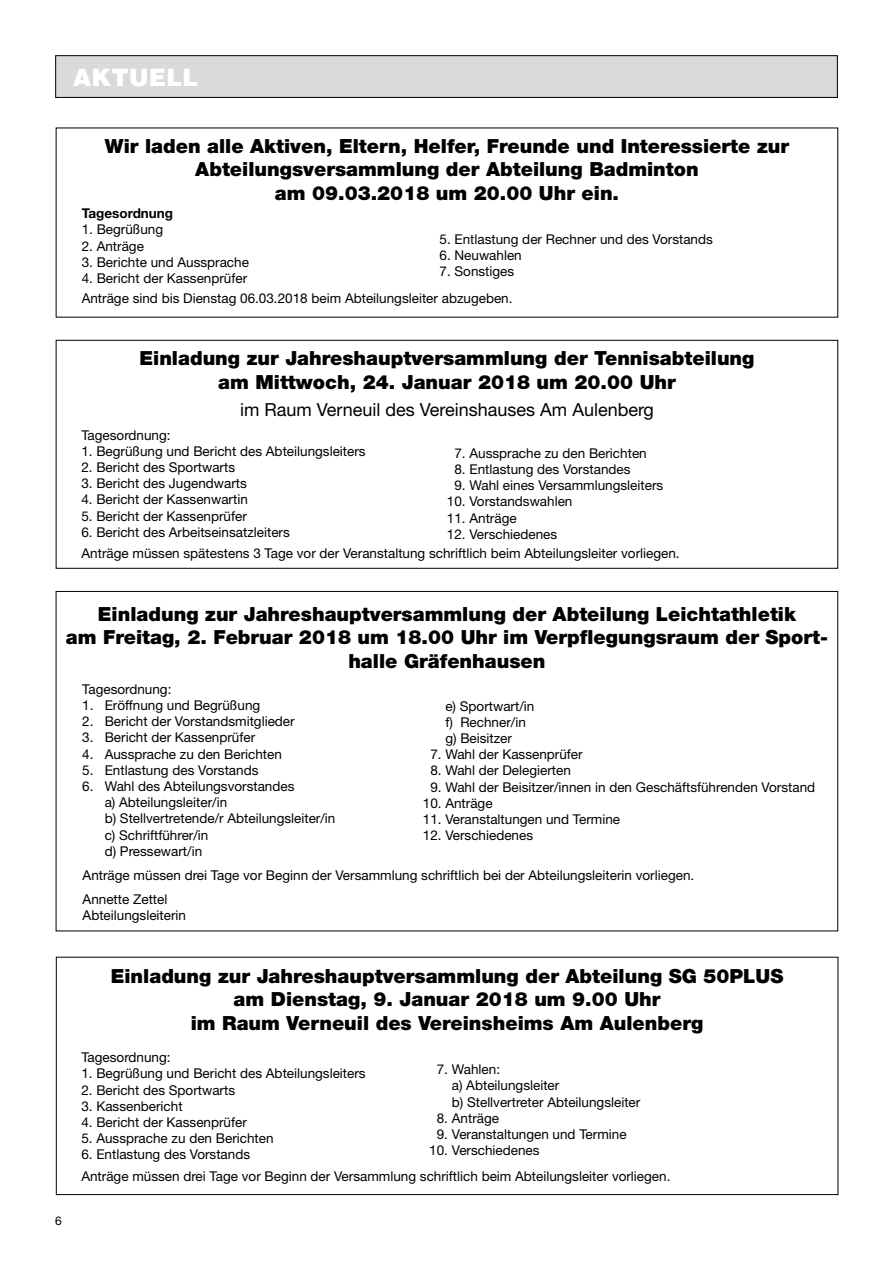
<style>
.page{position:relative;width:893px;height:1263px;background:#fff}
.page>*{position:absolute;margin:0;border:0;box-sizing:border-box;transform-origin:0 0}
.t1{font:900 24px "Helvetica";color:#fff}
.t2{font:900 19.5px/23.4px "Helvetica Neue";color:#000;text-align:center}
.t3{font:18px "Helvetica Neue";color:#000}
.t4{font:13.5px/16.2px "Helvetica Neue";color:#000}
.t5{font:700 13.5px "Helvetica Neue";color:#000}
.t6{font:12px "Helvetica Neue";color:#000}
</style>
<div class="page">
<div style="left:56px;top:56px;width:781px;height:41px;background:#dadada"></div>
<div style="left:55px;top:55px;width:783px;height:43px;border:1px solid #000"></div>
<div style="left:56px;top:340px;width:782px;height:229px;border:1px solid #000"></div>
<div style="left:56px;top:957px;width:782px;height:238px;border:1px solid #000"></div>
<h1 class="t1" style="left:73px;top:62px;width:127px">AKTUELL</h1>
<h2 class="t2" style="left:105px;top:134px;width:686px">Wir laden alle Aktiven, Eltern, Helfer, Freunde und Interessierte zur<br>Abteilungsversammlung der Abteilung Badminton<br>am 09.03.2018 um 20.00 Uhr ein.</h2>
<p class="t5" style="left:82px;top:205px;width:93px">Tagesordnung</p>
<p class="t4" style="left:82px;top:221px;width:83px">1. Begrüßung</p>
<p class="t4" style="left:82px;top:237px;width:64px">2. Anträge</p>
<p class="t4" style="left:82px;top:254px;width:169px">3. Berichte und Aussprache</p>
<p class="t4" style="left:82px;top:270px;width:167px">4. Bericht der Kassenprüfer</p>
<p class="t4" style="left:439px;top:231px;width:275px">5. Entlastung der Rechner und des Vorstands</p>
<p class="t4" style="left:439px;top:247px;width:84px">6. Neuwahlen</p>
<p class="t4" style="left:82px;top:258px;width:434px;line-height:26.7px;text-align:right">7. Sonstiges<br>Anträge sind bis Dienstag 06.03.2018 beim Abteilungsleiter abzugeben.</p>
<h2 class="t2" style="left:139px;top:346px;width:617px">Einladung zur Jahreshauptversammlung der Tennisabteilung am Mittwoch, 24. Januar 2018 um 20.00 Uhr</h2>
<h3 class="t3" style="left:240px;top:398px;width:415px">im Raum Verneuil des Vereinshauses Am Aulenberg</h3>
<p class="t4" style="left:81px;top:426px;width:91px">Tagesordnung:</p>
<p class="t4" style="left:81px;top:443px;width:286px">1. Begrüßung und Bericht des Abteilungsleiters</p>
<p class="t4" style="left:81px;top:459px;width:155px">2. Bericht des Sportwarts</p>
<p class="t4" style="left:81px;top:475px;width:167px">3. Bericht des Jugendwarts</p>
<p class="t4" style="left:81px;top:491px;width:168px">4. Bericht der Kassenwartin</p>
<p class="t4" style="left:81px;top:507px;width:167px">5. Bericht der Kassenprüfer</p>
<p class="t4" style="left:81px;top:524px;width:210px">6. Bericht des Arbeitseinsatzleiters</p>
<p class="t4" style="left:454px;top:445px;width:194px">7. Aussprache zu den Berichten</p>
<p class="t4" style="left:454px;top:461px;width:178px">8. Entlastung des Vorstandes</p>
<p class="t4" style="left:454px;top:477px;width:210px">9. Wahl eines Versammlungsleiters</p>
<p class="t4" style="left:447px;top:493px;width:127px">10. Vorstandswahlen</p>
<p class="t4" style="left:447px;top:509px;width:71px">11. Anträge</p>
<p class="t4" style="left:82px;top:524px;width:600px;line-height:18.9px;text-indent:365px">12. Verschiedenes<br>Anträge müssen spätestens 3 Tage vor der Veranstaltung schriftlich beim Abteilungsleiter vorliegen.</p>
<h2 class="t2" style="left:66px;top:602px;width:763px">Einladung zur Jahreshauptversammlung der Abteilung Leichtathletik<br>am Freitag, 2. Februar 2018 um 18.00 Uhr im Verpflegungsraum der Sport&shy;halle Gräfenhausen</h2>
<p class="t4" style="left:82px;top:681px;width:91px">Tagesordnung:</p>
<p class="t4" style="left:82px;top:697px;width:180px">1. Eröffnung und Begrüßung</p>
<p class="t4" style="left:82px;top:713px;width:214px">2. Bericht der Vorstandsmitglieder</p>
<p class="t4" style="left:82px;top:729px;width:175px">3. Bericht der Kassenprüfer</p>
<p class="t4" style="left:82px;top:746px;width:201px">4. Aussprache zu den Berichten</p>
<p class="t4" style="left:82px;top:762px;width:178px">5. Entlastung des Vorstands</p>
<p class="t4" style="left:105px;top:778px;width:232px;text-indent:-23px">6. Wahl des Abteilungsvorstandes<br>a) Abteilungsleiter/in<br>b) Stellvertretende/r Abteilungsleiter/in c) Schriftführer/in<br>d) Pressewart/in</p>
<p class="t4" style="left:445px;top:697px;width:90px">e) Sportwart/in f) Rechner/in g) Beisitzer</p>
<p class="t4" style="left:430px;top:746px;width:154px">7. Wahl der Kassenprüfer</p>
<p class="t4" style="left:430px;top:762px;width:142px">8. Wahl der Delegierten</p>
<p class="t4" style="left:430px;top:778px;width:386px">9. Wahl der Beisitzer/innen in den Geschäftsführenden Vorstand</p>
<p class="t4" style="left:423px;top:795px;width:71px">10. Anträge</p>
<p class="t4" style="left:423px;top:811px;width:199px">11. Veranstaltungen und Termine</p>
<p class="t4" style="left:423px;top:827px;width:112px">12. Verschiedenes</p>
<p class="t4" style="left:83px;top:862px;width:613px;line-height:24.8px">Anträge müssen drei Tage vor Beginn der Versammlung schriftlich bei der Abteilungsleiterin vorliegen.<br>Annette Zettel</p>
<p class="t4" style="left:83px;top:907px;width:105px">Abteilungsleiterin</p>
<p class="t6" style="left:55px;top:1214px;width:8px">6</p>
<h2 class="t2" style="left:111px;top:964px;width:674px">Einladung zur Jahreshauptversammlung der Abteilung SG 50PLUS am Dienstag, 9. Januar 2018 um 9.00 Uhr<br>im Raum Verneuil des Vereinsheims Am Aulenberg</h2>
<p class="t4" style="left:81px;top:1049px;width:91px">Tagesordnung:</p>
<p class="t4" style="left:81px;top:1065px;width:286px">1. Begrüßung und Bericht des Abteilungsleiters</p>
<p class="t4" style="left:81px;top:1081px;width:155px">2. Bericht des Sportwarts</p>
<p class="t4" style="left:81px;top:1098px;width:103px">3. Kassenbericht</p>
<p class="t4" style="left:81px;top:1114px;width:167px">4. Bericht der Kassenprüfer</p>
<p class="t4" style="left:81px;top:1130px;width:194px">5. Aussprache zu den Berichten</p>
<p class="t4" style="left:81px;top:1146px;width:170px">6. Entlastung des Vorstands</p>
<p class="t4" style="left:452px;top:1061px;width:190px;text-indent:-15px">7. Wahlen:<br>a) Abteilungsleiter<br>b) Stellvertreter Abteilungsleiter</p>
<p class="t4" style="left:437px;top:1110px;width:64px">8. Anträge</p>
<p class="t4" style="left:437px;top:1126px;width:191px">9. Veranstaltungen und Termine</p>
<p class="t4" style="left:81px;top:1137px;width:591px;line-height:26px;text-indent:348px">10. Verschiedenes<br>Anträge müssen drei Tage vor Beginn der Versammlung schriftlich beim Abteilungsleiter vorliegen.</p>
</div>
